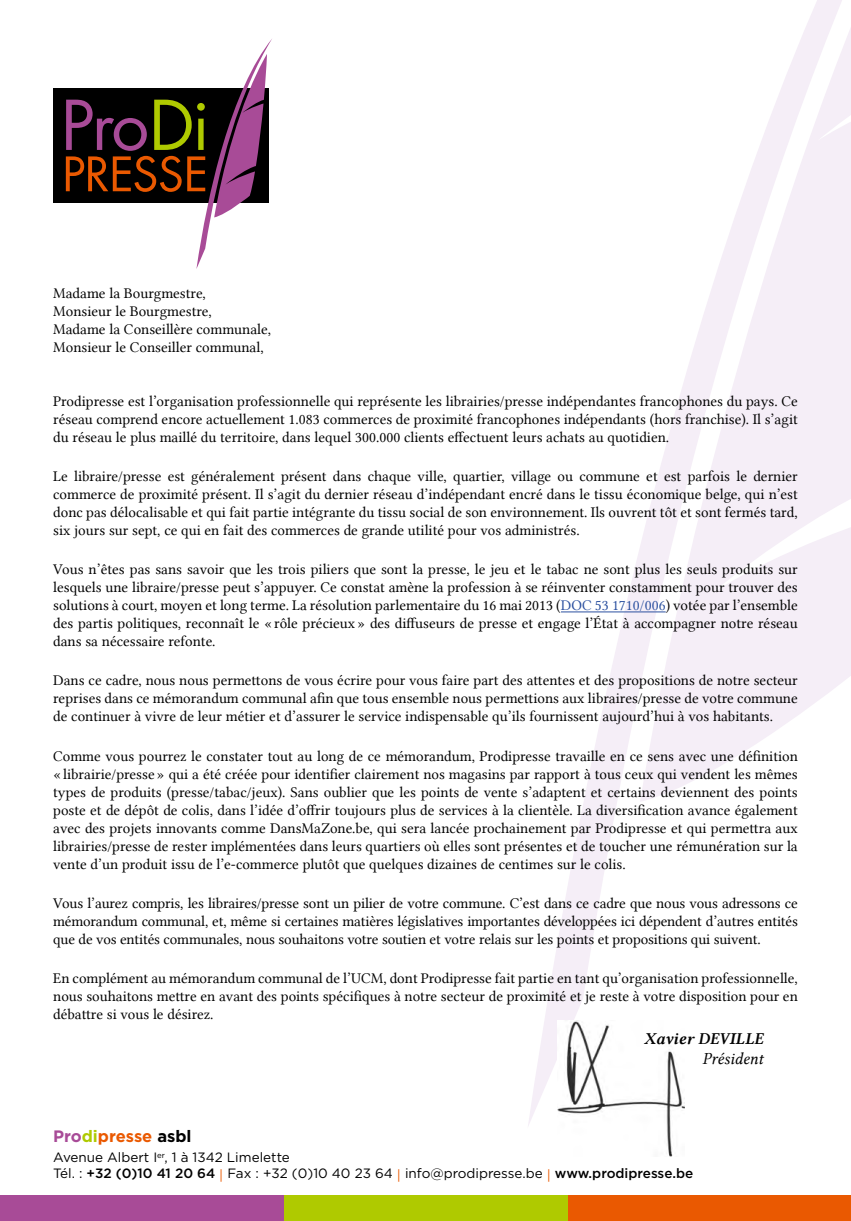
<style>
.page{position:relative;width:851px;height:1221px;background:#fff}
.page>*{position:absolute;margin:0;border:0;box-sizing:border-box;transform-origin:0 0}
.t1{font:16.8px/20.2px "Lin Libertine ZI";color:#000;text-align:right}
.Txt_9{font:700 16.5px "Gotham";color:#ea5901}
.Txt{font:15px/18px "Lin Libertine";color:#000;text-align:justify}
.Txt_9-2{font:13.5px "Gotham";color:#000}
.s1{color:#2c51a0}
.s2{font-family:"Lin Libertine I"}
.s3{color:#a84b97}
.s4{color:#afca00}
.s5{color:#000}
.s6{font-weight:500}
.s7{color:#ea5901}
</style>
<div class="page">
<svg style="left:528px;top:549px;width:157px;height:577px"></svg>
<svg style="left:640px;top:0;width:210px;height:801px;fill:#f5eef7"></svg>
<div style="left:53px;top:88px;width:216px;height:115px;background:#000"></div>
<svg style="left:66px;top:39px;width:206px;height:230px"></svg>
<hr style="left:561px;top:611px;width:104px;height:1px;background:#2c51a0">
<img style="left:557px;top:1020px;width:127px;height:136px">
<div style="left:0;top:1195px;width:283px;height:25px;background:#a84b97"></div>
<div style="left:567px;top:1195px;width:283px;height:25px;background:#ea5901"></div>
<div style="left:283px;top:1195px;width:284px;height:25px;background:#afca00"></div>
<p class="Txt" style="left:53px;top:284px;width:154px">Madame la Bourgmestre,</p>
<p class="Txt" style="left:53px;top:302px;width:160px">Monsieur le Bourgmestre,</p>
<p class="Txt" style="left:53px;top:320px;width:219px">Madame la Conseillère communale,</p>
<p class="Txt" style="left:53px;top:338px;width:212px">Monsieur le Conseiller communal,</p>
<p class="Txt" style="left:53px;top:391px;width:746px">Prodipresse est l’organisation professionnelle qui représente les librairies/presse indépendantes francophones du pays. Ce réseau comprend encore actuellement 1.083 commerces de proximité francophones indépendants (hors franchise). Il s’agit du réseau le plus maillé du territoire, dans lequel 300.000 clients effectuent leurs achats au quotidien.</p>
<p class="Txt" style="left:53px;top:467px;width:746px">Le libraire/presse est généralement présent dans chaque ville, quartier, village ou commune et est parfois le dernier commerce de proximité présent. Il s’agit du dernier réseau d’indépendant encré dans le tissu économique belge, qui n’est donc pas délocalisable et qui fait partie intégrante du tissu social de son environnement. Ils ouvrent tôt et sont fermés tard, six jours sur sept, ce qui en fait des commerces de grande utilité pour vos administrés.</p>
<p class="Txt" style="left:53px;top:560px;width:746px">Vous n’êtes pas sans savoir que les trois piliers que sont la presse, le jeu et le tabac ne sont plus les seuls produits sur lesquels une libraire/presse peut s’appuyer. Ce constat amène la profession à se réinventer constamment pour trouver des solutions à court, moyen et long terme. La résolution parlementaire du 16 mai 2013 (<span class="s1">DOC 53 1710/006</span>) votée par l’ensemble des partis politiques, reconnaît le « rôle précieux » des diffuseurs de presse et engage l’État à accompagner notre réseau dans sa nécessaire refonte.</p>
<p class="Txt" style="left:53px;top:671px;width:746px">Dans ce cadre, nous nous permettons de vous écrire pour vous faire part des attentes et des propositions de notre secteur reprises dans ce mémorandum communal afin que tous ensemble nous permettions aux libraires/presse de votre commune de continuer à vivre de leur métier et d’assurer le service indispensable qu’ils fournissent aujourd’hui à vos habitants.</p>
<p class="Txt" style="left:53px;top:746px;width:746px">Comme vous pourrez le constater tout au long de ce mémorandum, Prodipresse travaille en ce sens avec une définition « librairie/presse » qui a été créée pour identifier clairement nos magasins par rapport à tous ceux qui vendent les mêmes types de produits (presse/tabac/jeux). Sans oublier que les points de vente s’adaptent et certains deviennent des points poste et de dépôt de colis, dans l’idée d’offrir toujours plus de services à la clientèle. La diversification avance également avec des projets innovants comme DansMaZone.be, qui sera lancée prochainement par Prodipresse et qui permettra aux librairies/presse de rester implémentées dans leurs quartiers où elles sont présentes et de toucher une rémunération sur la vente d’un produit issu de l’e-commerce plutôt que quelques dizaines de centimes sur le colis.</p>
<p class="Txt" style="left:53px;top:894px;width:746px">Vous l’aurez compris, les libraires/presse sont un pilier de votre commune. C’est dans ce cadre que nous vous adressons ce mémorandum communal, et, même si certaines matières législatives importantes développées ici dépendent d’autres entités que de vos entités communales, nous souhaitons votre soutien et votre relais sur les points et propositions qui suivent.</p>
<p class="Txt" style="left:53px;top:969px;width:746px">En complément au mémorandum communal de l’UCM, dont Prodipresse fait partie en tant qu’organisation professionnelle, nous souhaitons mettre en avant des points spécifiques à notre secteur de proximité et je reste à votre disposition pour en débattre si vous le désirez.</p>
<p class="t1" style="left:644px;top:1028px;width:121px">Xavier DEVILLE<br><span class="s2">Président</span></p>
<p class="Txt_9" style="left:53px;top:1124px;width:140px"><span class="s3">Pro</span><span class="s4">di</span>presse <span class="s5">asbl</span></p>
<p class="Txt_9-2" style="left:53px;top:1149px;width:238px">Avenue Albert I<sup>er</sup>, 1 à 1342 Limelette</p>
<p class="Txt_9-2" style="left:53px;top:1165px;width:641px">Tél. : <span class="s6">+32 (0)10 41 20 64</span> <span class="s7">|</span> Fax : +32 (0)10 40 23 64 <span class="s7">|</span> info@prodipresse.be <span class="s7">|</span> <span class="s6">www.prodipresse.be</span></p>
</div>
